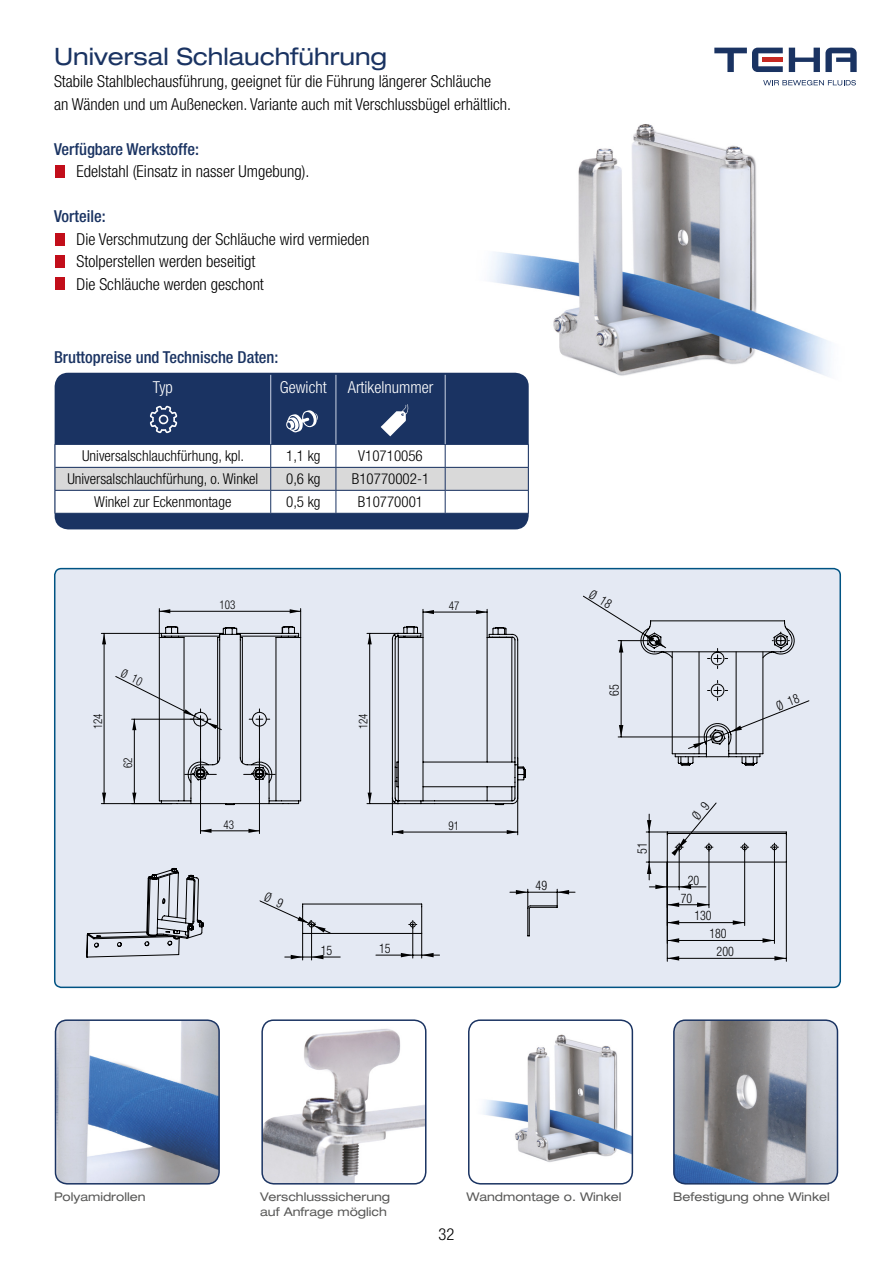
<style>
.page{position:relative;width:893px;height:1263px;background:#fff}
.page>*{position:absolute;margin:0;border:0;box-sizing:border-box;transform-origin:0 0}
.t1{font:expanded 24px "Helvetica Neue LT Std";color:#1a3362}
.t2{font:300 condensed 16.5px/22.5px "Helvetica Neue LT Std";color:#000}
.t3{font:500 condensed 16.5px "Helvetica Neue LT Std";color:#1a3362}
.t4{font:300 condensed 16.5px "Helvetica Neue LT Std";color:#fff}
.t5{font:300 condensed 15px "Helvetica Neue LT Std";color:#000}
.t6{font:300 condensed 13.2px "Helvetica Neue LT Std";color:#000;scale:.91 1}
.t7{font:300 condensed 12.15px "Helvetica Neue LT Std";color:#000;scale:.91 1}
.t8{font:expanded 12px "Helvetica Neue LT Std";color:#585857}
</style>
<div class="page">
<svg style="left:763px;top:80px;width:93px;height:5px"></svg>
<svg style="left:714px;top:48px;width:69px;height:24px"></svg>
<hr style="left:762px;top:58px;width:21px;height:4px;background:#c52923">
<svg style="left:789px;top:48px;width:68px;height:24px"></svg>
<img style="left:466px;top:124px;width:365px;height:259px">
<img style="left:471px;top:1023px;width:161px;height:139px">
<div style="left:468px;top:1019px;width:165px;height:165px;border:2px solid #1a3362;border-radius:12px"></div>
<div style="left:55px;top:373px;width:474px;height:156px;background:#1a3362;border-radius:14px"></div>
<hr style="left:270px;top:375px;width:1px;height:69px;background:#cad3e5">
<hr style="left:336px;top:375px;width:1px;height:69px;background:#cad3e5">
<hr style="left:445px;top:375px;width:1px;height:69px;background:#cad3e5">
<div style="left:55px;top:165px;width:9px;height:13px;background:#c20e1a"></div>
<div style="left:55px;top:233px;width:9px;height:13px;background:#c20e1a"></div>
<div style="left:55px;top:255px;width:9px;height:13px;background:#c20e1a"></div>
<div style="left:55px;top:277px;width:9px;height:13px;background:#c20e1a"></div>
<img style="left:56px;top:1022px;width:163px;height:162px">
<div style="left:55px;top:1019px;width:165px;height:165px;border:2px solid #1a3362;border-radius:12px"></div>
<img style="left:262px;top:1022px;width:164px;height:162px">
<div style="left:261px;top:1019px;width:165px;height:165px;border:2px solid #1a3362;border-radius:12px"></div>
<img style="left:674px;top:1022px;width:163px;height:162px">
<div style="left:673px;top:1019px;width:165px;height:165px;border:2px solid #1a3362;border-radius:12px"></div>
<svg style="left:381px;top:404px;width:27px;height:32px"></svg>
<svg style="left:286px;top:410px;width:32px;height:22px"></svg>
<svg style="left:150px;top:406px;width:27px;height:27px"></svg>
<div style="left:55px;top:569px;width:785px;height:418px;background:#e4e9f3;border-radius:7px"></div>
<svg style="left:839px;top:586px;width:2px;height:193px"></svg>
<svg style="left:111px;top:626px;width:415px;height:210px"></svg>
<svg style="left:102px;top:634px;width:4px;height:10px"></svg>
<svg style="left:102px;top:793px;width:4px;height:10px"></svg>
<hr style="left:101px;top:633px;width:60px;height:1px;background:#000">
<hr style="left:101px;top:803px;width:60px;height:1px;background:#000">
<hr style="left:104px;top:633px;width:1px;height:171px;background:#000">
<svg style="left:423px;top:609px;width:11px;height:28px"></svg>
<svg style="left:476px;top:609px;width:12px;height:28px"></svg>
<hr style="left:423px;top:612px;width:64px;height:1px;background:#000">
<svg style="left:368px;top:634px;width:4px;height:10px"></svg>
<svg style="left:368px;top:793px;width:4px;height:10px"></svg>
<hr style="left:367px;top:633px;width:32px;height:1px;background:#000">
<hr style="left:367px;top:803px;width:32px;height:1px;background:#000">
<hr style="left:369px;top:633px;width:1px;height:171px;background:#000">
<svg style="left:393px;top:830px;width:10px;height:4px"></svg>
<svg style="left:507px;top:830px;width:10px;height:4px"></svg>
<hr style="left:392px;top:798px;width:1px;height:37px;background:#000">
<hr style="left:517px;top:758px;width:1px;height:77px;background:#000">
<hr style="left:392px;top:832px;width:126px;height:1px;background:#000">
<svg style="left:509px;top:888px;width:67px;height:49px"></svg>
<svg style="left:86px;top:867px;width:118px;height:91px"></svg>
<svg style="left:583px;top:595px;width:227px;height:171px"></svg>
<svg style="left:646px;top:802px;width:141px;height:160px"></svg>
<svg style="left:115px;top:608px;width:186px;height:228px"></svg>
<svg style="left:55px;top:444px;width:474px;height:75px;background:#d6d9df"></svg>
<svg style="left:260px;top:900px;width:180px;height:60px"></svg>
<h1 class="t1" style="left:54px;top:42px;width:335px">Universal Schlauchführung</h1>
<p class="t2" style="left:54px;top:70px;width:459px">Stabile Stahlblechausführung, geeignet für die Führung längerer Schläuche<br>an Wänden und um Außenecken. Variante auch mit Verschlussbügel erhältlich.</p>
<p class="t3" style="left:54px;top:139px;width:147px">Verfügbare Werkstoffe:</p>
<p class="t2" style="left:77px;top:160px;width:234px">Edelstahl (Einsatz in nasser Umgebung).</p>
<p class="t3" style="left:54px;top:207px;width:53px">Vorteile:</p>
<p class="t2" style="left:77px;top:228px;width:294px">Die Verschmutzung der Schläuche wird vermieden<br>Stolperstellen werden beseitigt<br>Die Schläuche werden geschont</p>
<p class="t3" style="left:54px;top:347px;width:226px">Bruttopreise und Technische Daten:</p>
<p class="t4" style="left:153px;top:377px;width:21px">Typ</p>
<p class="t4" style="left:280px;top:377px;width:48px">Gewicht</p>
<p class="t4" style="left:348px;top:377px;width:87px">Artikelnummer</p>
<p class="t5" style="left:82px;top:447px;width:164px">Universalschlauchfürhung, kpl.</p>
<p class="t5" style="left:286px;top:447px;width:36px">1,1 kg</p>
<p class="t5" style="left:358px;top:447px;width:66px">V10710056</p>
<p class="t5" style="left:67px;top:470px;width:192px">Universalschlauchfürhung, o. Winkel</p>
<p class="t5" style="left:286px;top:470px;width:36px">0,6 kg</p>
<p class="t5" style="left:352px;top:470px;width:79px">B10770002-1</p>
<p class="t5" style="left:94px;top:493px;width:139px">Winkel zur Eckenmontage</p>
<p class="t5" style="left:286px;top:493px;width:36px">0,5 kg</p>
<p class="t5" style="left:358px;top:493px;width:67px">B10770001</p>
<p class="t6" style="left:424px;top:473px;width:14px">43</p>
<p class="t7" style="left:219px;top:598px;width:19px">103</p>
<p class="t7" style="left:449px;top:599px;width:13px">47</p>
<p class="t7" style="left:91px;top:729px;width:19px;rotate:-90deg">124</p>
<p class="t7" style="left:121px;top:768px;width:13px;rotate:-90deg">62</p>
<p class="t7" style="left:224px;top:817px;width:13px">43</p>
<p class="t7" style="left:356px;top:729px;width:19px;rotate:-90deg">124</p>
<p class="t7" style="left:448px;top:819px;width:13px">91</p>
<p class="t6" style="left:321px;top:942px;width:14px">15</p>
<p class="t6" style="left:379px;top:940px;width:14px">15</p>
<p class="t6" style="left:536px;top:878px;width:14px">49</p>
<p class="t6" style="left:607px;top:696px;width:14px;rotate:-90deg">65</p>
<p class="t6" style="left:634px;top:854px;width:14px;rotate:-90deg">51</p>
<p class="t6" style="left:688px;top:872px;width:14px">20</p>
<p class="t6" style="left:681px;top:890px;width:14px">70</p>
<p class="t6" style="left:694px;top:908px;width:20px">130</p>
<p class="t6" style="left:709px;top:926px;width:20px">180</p>
<p class="t6" style="left:717px;top:944px;width:20px">200</p>
<p class="t8" style="left:260px;top:1190px;width:132px">Verschlusssicherung</p>
<p class="t8" style="left:673px;top:1190px;width:158px">Befestigung ohne Winkel</p>
<p class="t8" style="left:260px;top:1204px;width:128px">auf Anfrage möglich</p>
<p class="t8" style="left:54px;top:1190px;width:93px">Polyamidrollen</p>
<p class="t8" style="left:466px;top:1190px;width:156px">Wandmontage o. Winkel</p>
<p class="t2" style="left:439px;top:1222px;width:17px">32</p>
</div>
